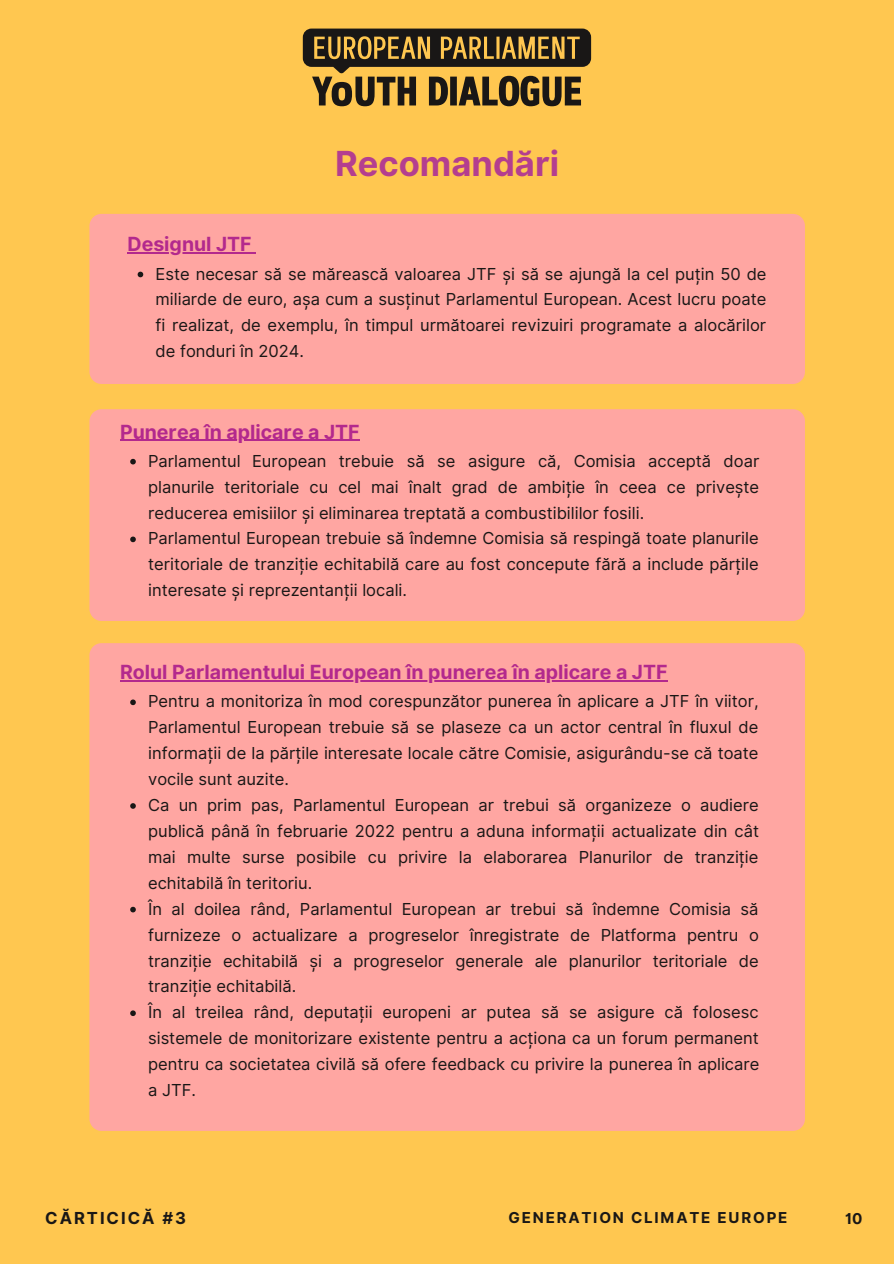
<style>
.page{position:relative;width:894px;height:1264px;background:#fff}
.page>*{position:absolute;margin:0;border:0;box-sizing:border-box;transform-origin:0 0}
.t1{font:700 34.5px "Inter";color:#b43e8f}
.t2{font:700 19.5px "Inter";color:#b3298d}
.t3{font:16.5px/26px "Inter";color:#191716;text-align:justify}
.t4{font:700 16.5px "Inter";letter-spacing:.12em;color:#191716}
.t5{font:700 15px "Inter";letter-spacing:.12em;color:#191716}
</style>
<div class="page">
<div style="left:0;top:0;width:893px;height:1263px;background:#ffc750"></div>
<svg style="left:303px;top:29px;width:288px;height:77px"></svg>
<div style="left:89px;top:643px;width:715px;height:487px;background:#ffa6a2;border-radius:12px"></div>
<svg style="left:130px;top:699px;width:6px;height:6px"></svg>
<svg style="left:130px;top:803px;width:6px;height:5px"></svg>
<svg style="left:130px;top:906px;width:6px;height:6px"></svg>
<svg style="left:130px;top:1010px;width:6px;height:6px"></svg>
<hr style="left:120px;top:680px;width:547px;height:1px;background:#b3298d">
<div style="left:89px;top:214px;width:715px;height:170px;background:#ffa6a2;border-radius:12px"></div>
<svg style="left:138px;top:272px;width:5px;height:5px"></svg>
<hr style="left:127px;top:252px;width:125px;height:2px;background:#b3298d">
<div style="left:89px;top:409px;width:715px;height:212px;background:#ffa6a2;border-radius:12px"></div>
<svg style="left:130px;top:459px;width:6px;height:5px"></svg>
<svg style="left:130px;top:536px;width:6px;height:6px"></svg>
<hr style="left:120px;top:439px;width:37px;height:2px;background:#b3298d">
<hr style="left:157px;top:439px;width:202px;height:2px;background:#b3298d">
<p class="t2" style="left:127px;top:233px;width:126px">Designul JTF</p>
<p class="t1" style="left:335px;top:142px;width:225px">Recomandări</p>
<p class="t3" style="left:155px;top:260px;width:612px">Este necesar să se mărească valoarea JTF și să se ajungă la cel puțin 50 de miliarde de euro, așa cum a susținut Parlamentul European. Acest lucru poate fi realizat, de exemplu, în timpul următoarei revizuiri programate a alocărilor de fonduri în 2024.</p>
<p class="t2" style="left:120px;top:420px;width:241px">Punerea în aplicare a JTF</p>
<p class="t3" style="left:148px;top:448px;width:612px">Parlamentul European trebuie să se asigure că, Comisia acceptă doar planurile teritoriale cu cel mai înalt grad de ambiție în ceea ce privește reducerea emisiilor și eliminarea treptată a combustibililor fosili.</p>
<p class="t3" style="left:148px;top:525px;width:612px">Parlamentul European trebuie să îndemne Comisia să respingă toate planurile teritoriale de tranziție echitabilă care au fost concepute fără a include părțile interesate și reprezentanții locali.</p>
<p class="t2" style="left:120px;top:660px;width:549px">Rolul Parlamentului European în punerea în aplicare a JTF</p>
<p class="t3" style="left:148px;top:688px;width:612px">Pentru a monitoriza în mod corespunzător punerea în aplicare a JTF în viitor, Parlamentul European trebuie să se plaseze ca un actor central în fluxul de informații de la părțile interesate locale către Comisie, asigurându-se că toate vocile sunt auzite.</p>
<p class="t3" style="left:148px;top:792px;width:612px">Ca un prim pas, Parlamentul European ar trebui să organizeze o audiere publică până în februarie 2022 pentru a aduna informații actualizate din cât mai multe surse posibile cu privire la elaborarea Planurilor de tranziție echitabilă în teritoriu.</p>
<p class="t3" style="left:148px;top:895px;width:612px">În al doilea rând, Parlamentul European ar trebui să îndemne Comisia să furnizeze o actualizare a progreselor înregistrate de Platforma pentru o tranziție echitabilă și a progreselor generale ale planurilor teritoriale de tranziție echitabilă.</p>
<p class="t3" style="left:148px;top:999px;width:612px">În al treilea rând, deputații europeni ar putea să se asigure că folosesc sistemele de monitorizare existente pentru a acționa ca un forum permanent pentru ca societatea civilă să ofere feedback cu privire la punerea în aplicare a JTF.</p>
<p class="t4" style="left:45px;top:1208px;width:142px">CĂRTICICĂ #3</p>
<p class="t5" style="left:508px;top:1208px;width:280px">GENERATION CLIMATE EUROPE</p>
<p class="t5" style="left:844px;top:1209px;width:19px">10</p>
</div>
